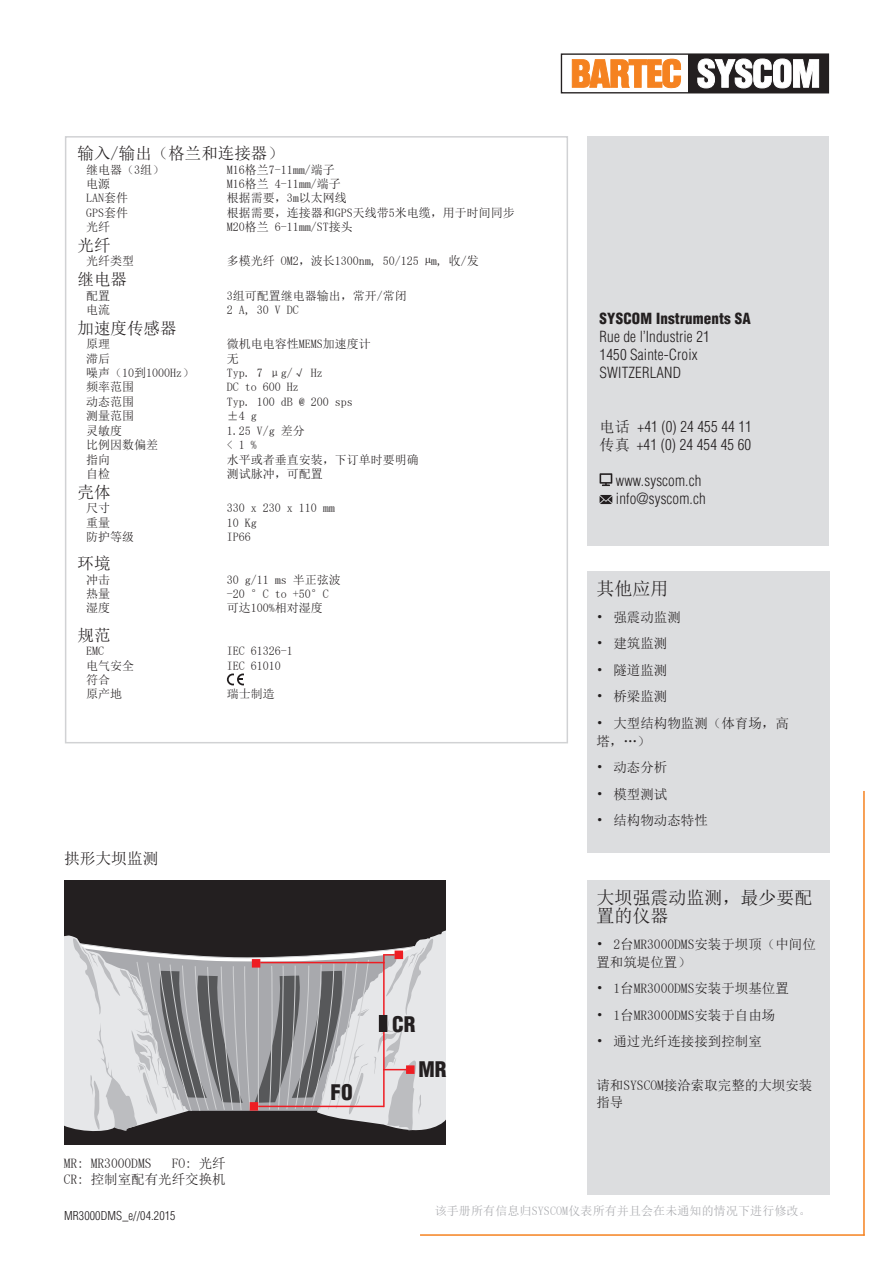
<style>
.page{position:relative;width:893px;height:1263px;background:#fff}
.page>*{position:absolute;margin:0;border:0;box-sizing:border-box;transform-origin:0 0}
.t1{font:900 condensed 21px "Helvetica";color:#231f20}
.t2{font:18px/18px "Sim Sun";color:#231f20}
.t3{font:16.5px "Sim Sun";color:#231f20}
.t4{font:15.75px "Sim Sun";color:#231f20}
.t5{font:300 condensed 15px/18px "Helvetica";letter-spacing:.01em;color:#231f20}
.t6{font:900 condensed 15px "Helvetica";letter-spacing:.01em;color:#231f20}
.t7{font:13.5px/16.2px "Sim Sun";color:#231f20}
.t8{font:12px/14.4px "Sim Sun";color:#231f20}
.t9{font:12px "Sim Sun";letter-spacing:.01em;color:#a8a9ad}
.t10{font:300 condensed 12px "Helvetica";letter-spacing:.01em;color:#231f20}
.s1{font-family:"Sim Sun";font-weight:400;font-stretch:normal}
</style>
<div class="page">
<hr style="left:863px;top:791px;width:2px;height:445px;background:#f58220">
<hr style="left:420px;top:1234px;width:445px;height:2px;background:#f58220">
<svg style="left:227px;top:673px;width:17px;height:12px"></svg>
<div style="left:65px;top:880px;width:381px;height:264px;background:#231f20"></div>
<svg style="left:65px;top:930px;width:381px;height:202px"></svg>
<hr style="left:258px;top:1106px;width:126px;height:1px;background:#ee1d23">
<div style="left:380px;top:1016px;width:7px;height:15px;background:#231f20"></div>
<div style="left:587px;top:137px;width:241px;height:409px;background:#dcdddf"></div>
<svg style="left:600px;top:473px;width:12px;height:13px"></svg>
<svg style="left:600px;top:495px;width:12px;height:9px"></svg>
<div style="left:688px;top:54px;width:140px;height:39px;background:#231f20"></div>
<div style="left:561px;top:53px;width:268px;height:40px;border:1px solid #231f20"></div>
<svg style="left:571px;top:58px;width:111px;height:30px"></svg>
<svg style="left:697px;top:58px;width:122px;height:31px"></svg>
<div style="left:65px;top:136px;width:503px;height:607px;border:2px solid #d1d2d4"></div>
<div style="left:587px;top:572px;width:242px;height:281px;background:#dcdddf"></div>
<div style="left:587px;top:881px;width:242px;height:314px;background:#dcdddf"></div>
<h3 class="t3" style="left:78px;top:145px;width:208px">输入/输出（格兰和连接器）</h3>
<p class="t8" style="left:86px;top:162px;width:79px">继电器（3组）</p>
<p class="t8" style="left:227px;top:162px;width:109px">M16格兰7-11mm/端子</p>
<p class="t8" style="left:86px;top:177px;width:25px">电源</p>
<p class="t8" style="left:227px;top:177px;width:115px">M16格兰 4-11mm/端子</p>
<p class="t8" style="left:86px;top:191px;width:43px">LAN套件</p>
<p class="t8" style="left:227px;top:191px;width:122px">根据需要，3m以太网线</p>
<p class="t8" style="left:86px;top:205px;width:43px">GPS套件</p>
<p class="t8" style="left:227px;top:205px;width:290px">根据需要，连接器和GPS天线带5米电缆，用于时间同步</p>
<p class="t8" style="left:86px;top:220px;width:25px">光纤</p>
<p class="t8" style="left:227px;top:220px;width:127px">M20格兰 6-11mm/ST接头</p>
<h3 class="t3" style="left:78px;top:237px;width:34px">光纤</h3>
<p class="t8" style="left:86px;top:254px;width:49px">光纤类型</p>
<p class="t8" style="left:227px;top:254px;width:254px">多模光纤 OM2，波长1300nm, 50/125 µm, 收/发</p>
<h3 class="t3" style="left:78px;top:271px;width:51px">继电器</h3>
<p class="t8" style="left:86px;top:288px;width:25px">配置</p>
<p class="t8" style="left:227px;top:288px;width:182px">3组可配置继电器输出，常开/常闭</p>
<p class="t8" style="left:86px;top:303px;width:25px">电流</p>
<p class="t8" style="left:227px;top:303px;width:74px">2A,30VDC</p>
<h3 class="t3" style="left:78px;top:320px;width:101px">加速度传感器</h3>
<p class="t8" style="left:86px;top:337px;width:25px">原理</p>
<p class="t8" style="left:227px;top:337px;width:146px">微机电电容性MEMS加速度计</p>
<p class="t8" style="left:86px;top:351px;width:25px">滞后</p>
<p class="t8" style="left:227px;top:351px;width:13px">无</p>
<p class="t8" style="left:86px;top:366px;width:110px">噪声（10到1000Hz）</p>
<p class="t8" style="left:227px;top:366px;width:98px">Typ. 7 μg/√ Hz</p>
<p class="t8" style="left:86px;top:380px;width:49px">频率范围</p>
<p class="t8" style="left:227px;top:380px;width:74px">DC to 600 Hz</p>
<p class="t8" style="left:86px;top:394px;width:49px">动态范围</p>
<p class="t8" style="left:227px;top:394px;width:128px">Typ. 100 dB @ 200 sps</p>
<p class="t8" style="left:86px;top:409px;width:49px">测量范围</p>
<p class="t8" style="left:227px;top:409px;width:31px">±4 g</p>
<p class="t8" style="left:86px;top:423px;width:37px">灵敏度</p>
<p class="t8" style="left:227px;top:423px;width:80px">1.25 V/g 差分</p>
<p class="t8" style="left:86px;top:438px;width:73px">比例因数偏差</p>
<p class="t8" style="left:227px;top:438px;width:31px">&lt;1%</p>
<p class="t8" style="left:86px;top:452px;width:25px">指向</p>
<p class="t8" style="left:227px;top:452px;width:194px">水平或者垂直安装，下订单时要明确</p>
<p class="t8" style="left:86px;top:466px;width:25px">自检</p>
<p class="t8" style="left:227px;top:466px;width:98px">测试脉冲，可配置</p>
<h3 class="t3" style="left:78px;top:483px;width:34px">壳体</h3>
<p class="t8" style="left:86px;top:501px;width:25px">尺寸</p>
<p class="t8" style="left:227px;top:501px;width:110px">330 x 230 x 110 mm</p>
<p class="t8" style="left:86px;top:515px;width:25px">重量</p>
<p class="t8" style="left:227px;top:515px;width:31px">10 Kg</p>
<p class="t8" style="left:86px;top:529px;width:49px">防护等级</p>
<p class="t8" style="left:227px;top:529px;width:25px">IP66</p>
<h3 class="t3" style="left:78px;top:555px;width:34px">环境</h3>
<p class="t8" style="left:86px;top:572px;width:25px">冲击</p>
<p class="t8" style="left:227px;top:572px;width:116px">30 g/11 ms 半正弦波</p>
<p class="t8" style="left:86px;top:586px;width:25px">热量</p>
<p class="t8" style="left:227px;top:586px;width:104px">-20 °C to +50°C</p>
<p class="t8" style="left:86px;top:601px;width:25px">湿度</p>
<p class="t8" style="left:227px;top:601px;width:98px">可达100%相对湿度</p>
<h3 class="t3" style="left:78px;top:626px;width:34px">规范</h3>
<p class="t8" style="left:86px;top:644px;width:19px">EMC</p>
<p class="t8" style="left:227px;top:644px;width:67px">IEC 61326-1</p>
<p class="t8" style="left:86px;top:658px;width:49px">电气安全</p>
<p class="t8" style="left:227px;top:658px;width:55px">IEC 61010</p>
<p class="t8" style="left:86px;top:672px;width:37px">符合原产地</p>
<p class="t8" style="left:227px;top:687px;width:49px">瑞士制造</p>
<h3 class="t4" style="left:64px;top:851px;width:96px">拱形大坝监测</h3>
<p class="t7" style="left:64px;top:1155px;width:163px;text-align:right">FO: 光纤<br>CR: 控制室配有光纤交换机</p>
<p class="t7" style="left:64px;top:1155px;width:89px">MR: MR3000DMS</p>
<h1 class="t1" style="left:331px;top:1079px;width:24px">FO</h1>
<h1 class="t1" style="left:392px;top:1011px;width:25px">CR</h1>
<h1 class="t1" style="left:418px;top:1056px;width:30px">MR</h1>
<p class="t6" style="left:600px;top:309px;width:153px">SYSCOM Instruments SA</p>
<p class="t5" style="left:600px;top:327px;width:112px">Rue de l’Industrie 21<br>1450 Sainte-Croix<br>SWITZERLAND</p>
<p class="t5" style="left:600px;top:417px;width:154px"><span class="s1">电话</span> +41 (0) 24 455 44 11<span class="s1">传真</span> +41 (0) 24 454 45 60</p>
<p class="t5" style="left:616px;top:471px;width:91px">www.syscom.ch info@syscom.ch</p>
<h2 class="t2" style="left:596px;top:580px;width:73px">其他应用</h2>
<p class="t7" style="left:596px;top:609px;width:86px">• 强震动监测</p>
<p class="t7" style="left:596px;top:635px;width:73px">• 建筑监测</p>
<p class="t7" style="left:596px;top:662px;width:73px">• 隧道监测</p>
<p class="t7" style="left:596px;top:688px;width:73px">• 桥梁监测</p>
<p class="t7" style="left:596px;top:714px;width:194px;line-height:18px">• 大型结构物监测（体育场，高塔，…）</p>
<p class="t7" style="left:596px;top:759px;width:73px">• 动态分析</p>
<p class="t7" style="left:596px;top:786px;width:73px">• 模型测试</p>
<p class="t7" style="left:596px;top:812px;width:113px">• 结构物动态特性</p>
<h2 class="t2" style="left:596px;top:889px;width:218px">大坝强震动监测，最少要配置的仪器</h2>
<p class="t7" style="left:596px;top:935px;width:221px;line-height:18px">• 2台MR3000DMS安装于坝顶（中间位置和筑堤位置）</p>
<p class="t7" style="left:596px;top:980px;width:194px">• 1台MR3000DMS安装于坝基位置</p>
<p class="t7" style="left:596px;top:1007px;width:181px">• 1台MR3000DMS安装于自由场</p>
<p class="t7" style="left:596px;top:1033px;width:167px">• 通过光纤连接接到控制室</p>
<p class="t7" style="left:596px;top:1077px;width:218px">请和SYSCOM接洽索取完整的大坝安装指导</p>
<p class="t10" style="left:64px;top:1208px;width:113px">MR3000DMS_e//04.2015</p>
<p class="t9" style="left:435px;top:1204px;width:377px">该手册所有信息归SYSCOM仪表所有并且会在未通知的情况下进行修改。</p>
</div>
